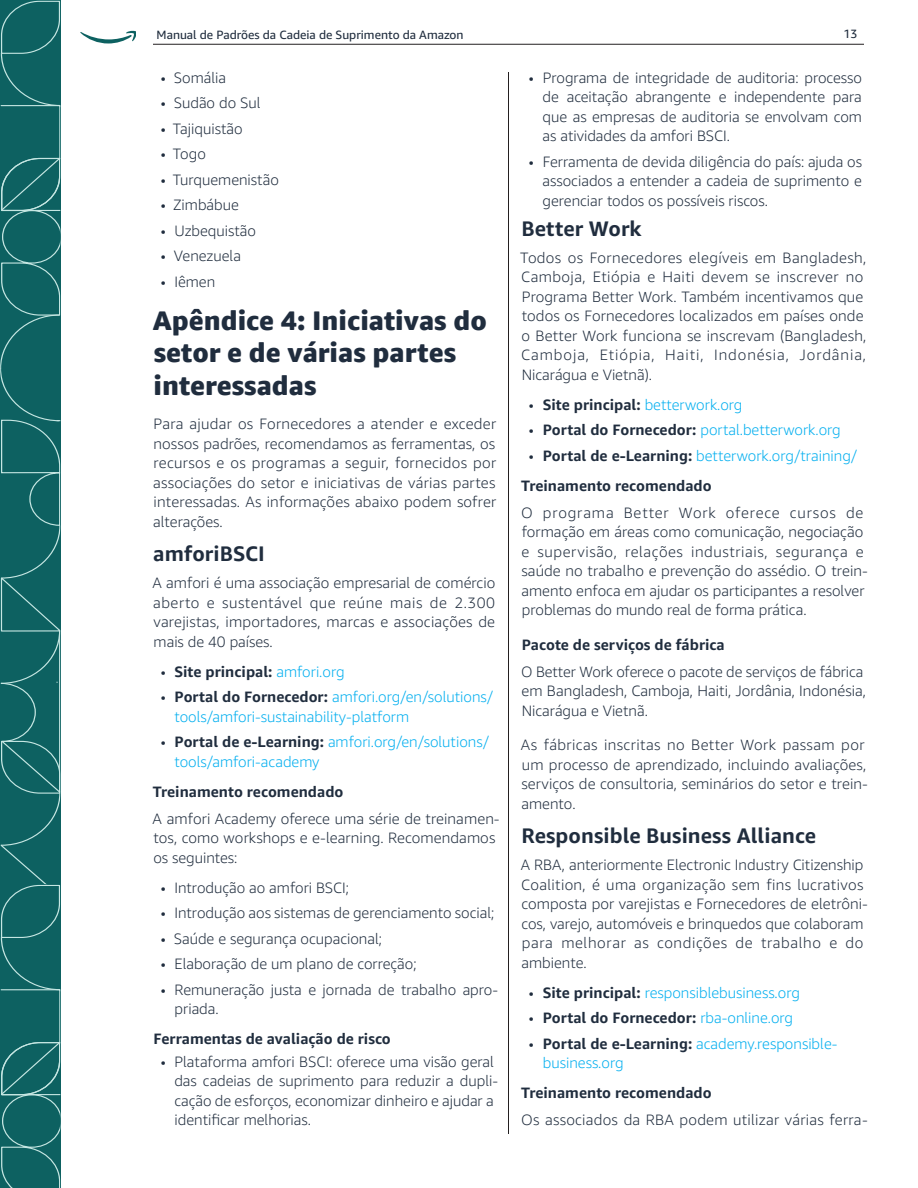
<style>
.page{position:relative;width:918px;height:1188px;background:#fff}
.page>*{position:absolute;margin:0;border:0;box-sizing:border-box;transform-origin:0 0}
.Main-Page-Title_-sm-toc{font:800 27px/32.4px "Amazon Ember Display";color:#202d3e}
.Body_Text-smaller_SCS-bold_-_ORG{font:700 21px "Amazon Ember";letter-spacing:.005em;color:#202d3e}
.Body_Text-smaller_SCS{font:300 15px/19.5px "Amazon Ember";color:#202d3e}
.t1{font:300 15px/19.5px "Amazon Ember";color:#00aeef}
.Body_Text-smaller_SCS-bold_no_toc{font:700 15px "Amazon Ember";color:#202d3e}
.t2{font:12px "Amazon Ember";color:#202d3e}
.s1{font-weight:300}
.s2{font-weight:300;color:#00aeef}
.s3{color:#202d3e}
.s4{font-weight:700;color:#202d3e}
</style>
<div class="page">
<div style="left:0;top:794px;width:60px;height:50px;background:#0d6161"></div>
<svg style="left:0;top:0;width:60px;height:794px;background:#176868"></svg>
<svg style="left:0;top:844px;width:60px;height:344px;background:#156766"></svg>
<svg style="left:80px;top:31px;width:56px;height:12px"></svg>
<hr style="left:153px;top:44px;width:711px;height:1px;background:#231f20">
<hr style="left:508px;top:72px;width:1px;height:1062px;background:#231f20">
<p class="t2" style="left:157px;top:28px;width:309px">Manual de Padrões da Cadeia de Suprimento da Amazon</p>
<p class="t2" style="left:843px;top:26px;width:16px">13</p>
<p class="Body_Text-smaller_SCS" style="left:161px;top:68px;width:67px">• Somália</p>
<p class="Body_Text-smaller_SCS" style="left:161px;top:93px;width:101px">• Sudão do Sul</p>
<p class="Body_Text-smaller_SCS" style="left:161px;top:119px;width:83px">• Tajiquistão</p>
<p class="Body_Text-smaller_SCS" style="left:161px;top:144px;width:47px">• Togo</p>
<p class="Body_Text-smaller_SCS" style="left:161px;top:170px;width:120px">• Turquemenistão</p>
<p class="Body_Text-smaller_SCS" style="left:161px;top:195px;width:80px">• Zimbábue</p>
<p class="Body_Text-smaller_SCS" style="left:161px;top:221px;width:97px">• Uzbequistão</p>
<p class="Body_Text-smaller_SCS" style="left:161px;top:246px;width:82px">• Venezuela</p>
<p class="Body_Text-smaller_SCS" style="left:161px;top:272px;width:56px">• Iêmen</p>
<p class="Main-Page-Title_-sm-toc" style="left:153px;top:304px;width:336px">Apêndice 4: Iniciativas do setor e de várias partes interessadas</p>
<p class="Body_Text-smaller_SCS" style="left:153px;top:414px;width:345px;text-align:justify">Para ajudar os Fornecedores a atender e exceder nossos padrões, recomendamos as ferramentas, os recursos e os programas a seguir, fornecidos por associações do setor e iniciativas de várias partes interessadas. As informações abaixo podem sofrer alterações.</p>
<p class="Body_Text-smaller_SCS-bold_-_ORG" style="left:153px;top:540px;width:113px">amforiBSCI</p>
<p class="Body_Text-smaller_SCS" style="left:153px;top:573px;width:344px;text-align:justify">A amfori é uma associação empresarial de comércio aberto e sustentável que reúne mais de 2.300 varejistas, importadores, marcas e associações de mais de 40 países.</p>
<p class="Body_Text-smaller_SCS-bold_no_toc" style="left:161px;top:662px;width:185px"><span class="s1">•</span> Site principal: <span class="s2">amfori.org</span></p>
<p class="t1" style="left:174px;top:687px;width:320px;text-indent:-14px"><span class="s3">•</span> <span class="s4">Portal do Fornecedor:</span> amfori.org/en/solutions/ tools/amfori-sustainability-platform</p>
<p class="t1" style="left:174px;top:732px;width:316px;text-indent:-14px"><span class="s3">•</span> <span class="s4">Portal de e-Learning:</span> amfori.org/en/solutions/ tools/amfori-academy</p>
<p class="Body_Text-smaller_SCS-bold_no_toc" style="left:153px;top:782px;width:192px">Treinamento recomendado</p>
<p class="Body_Text-smaller_SCS" style="left:153px;top:809px;width:348px">A amfori Academy oferece uma série de treinamen&shy;tos, como workshops e e-learning. Recomendamos os seguintes:</p>
<p class="Body_Text-smaller_SCS" style="left:161px;top:878px;width:190px">• Introdução ao amfori BSCI;</p>
<p class="Body_Text-smaller_SCS" style="left:161px;top:903px;width:335px">• Introdução aos sistemas de gerenciamento social;</p>
<p class="Body_Text-smaller_SCS" style="left:161px;top:929px;width:223px">• Saúde e segurança ocupacional;</p>
<p class="Body_Text-smaller_SCS" style="left:161px;top:954px;width:257px">• Elaboração de um plano de correção;</p>
<p class="Body_Text-smaller_SCS" style="left:175px;top:980px;width:325px;text-indent:-14px">• Remuneração justa e jornada de trabalho apro&shy;priada.</p>
<p class="Body_Text-smaller_SCS-bold_no_toc" style="left:154px;top:1029px;width:239px">Ferramentas de avaliação de risco</p>
<p class="Body_Text-smaller_SCS" style="left:174px;top:1052px;width:325px;text-indent:-14px">• Plataforma amfori BSCI: oferece uma visão geral das cadeias de suprimento para reduzir a dupli&shy;cação de esforços, economizar dinheiro e ajudar a identificar melhorias.</p>
<p class="Body_Text-smaller_SCS" style="left:543px;top:68px;width:321px;text-align:justify;text-indent:-14px">• Programa de integridade de auditoria: processo de aceitação abrangente e independente para que as empresas de auditoria se envolvam com as atividades da amfori BSCI.</p>
<p class="Body_Text-smaller_SCS" style="left:543px;top:152px;width:321px;text-align:justify;text-indent:-14px">• Ferramenta de devida diligência do país: ajuda os associados a entender a cadeia de suprimento e gerenciar todos os possíveis riscos.</p>
<p class="Body_Text-smaller_SCS-bold_-_ORG" style="left:522px;top:215px;width:122px">Better Work</p>
<p class="Body_Text-smaller_SCS" style="left:520px;top:248px;width:348px">Todos os Fornecedores elegíveis em Bangladesh, Camboja, Etiópia e Haiti devem se inscrever no Programa Better Work. Também incentivamos que todos os Fornecedores localizados em países onde o Better Work funciona se inscrevam (Bangladesh, Camboja, Etiópia, Haiti, Indonésia, Jordânia, Nicarágua e Vietnã).</p>
<p class="Body_Text-smaller_SCS-bold_no_toc" style="left:529px;top:395px;width:215px"><span class="s1">•</span> Site principal: <span class="s2">betterwork.org</span></p>
<p class="t1" style="left:529px;top:420px;width:313px"><span class="s3">•</span> <span class="s4">Portal do Fornecedor:</span> portal.betterwork.org</p>
<p class="t1" style="left:529px;top:446px;width:330px"><span class="s3">•</span> <span class="s4">Portal de e-Learning:</span> betterwork.org/training/</p>
<p class="Body_Text-smaller_SCS-bold_no_toc" style="left:521px;top:476px;width:192px">Treinamento recomendado</p>
<p class="Body_Text-smaller_SCS" style="left:521px;top:503px;width:348px">O programa Better Work oferece cursos de formação em áreas como comunicação, negociação e supervisão, relações industriais, segurança e saúde no trabalho e prevenção do assédio. O trein&shy;amento enfoca em ajudar os participantes a resolver problemas do mundo real de forma prática.</p>
<p class="Body_Text-smaller_SCS-bold_no_toc" style="left:522px;top:635px;width:204px">Pacote de serviços de fábrica</p>
<p class="Body_Text-smaller_SCS" style="left:521px;top:662px;width:346px">O Better Work oferece o pacote de serviços de fábrica em Bangladesh, Camboja, Haiti, Jordânia, Indonésia,<br>Nicarágua e Vietnã.</p>
<p class="Body_Text-smaller_SCS" style="left:521px;top:735px;width:348px">As fábricas inscritas no Better Work passam por um processo de aprendizado, incluindo avaliações, serviços de consultoria, seminários do setor e trein&shy;amento.</p>
<p class="Body_Text-smaller_SCS-bold_-_ORG" style="left:522px;top:823px;width:296px">Responsible Business Alliance</p>
<p class="Body_Text-smaller_SCS" style="left:521px;top:855px;width:348px">A RBA, anteriormente Electronic Industry Citizenship Coalition, é uma organização sem fins lucrativos composta por varejistas e Fornecedores de eletrôni&shy;cos, varejo, automóveis e brinquedos que colaboram para melhorar as condições de trabalho e do ambiente.</p>
<p class="t1" style="left:529px;top:983px;width:272px"><span class="s3">•</span> <span class="s4">Site principal:</span> responsiblebusiness.org</p>
<p class="Body_Text-smaller_SCS-bold_no_toc" style="left:529px;top:1009px;width:266px"><span class="s1">•</span> Portal do Fornecedor: <span class="s2">rba-online.org</span></p>
<p class="t1" style="left:543px;top:1034px;width:296px;text-indent:-14px"><span class="s3">•</span> <span class="s4">Portal de e-Learning:</span> academy.responsible&shy;business.org</p>
<p class="Body_Text-smaller_SCS-bold_no_toc" style="left:521px;top:1084px;width:192px">Treinamento recomendado</p>
<p class="Body_Text-smaller_SCS" style="left:521px;top:1110px;width:348px">Os associados da RBA podem utilizar várias ferra-</p>
</div>
